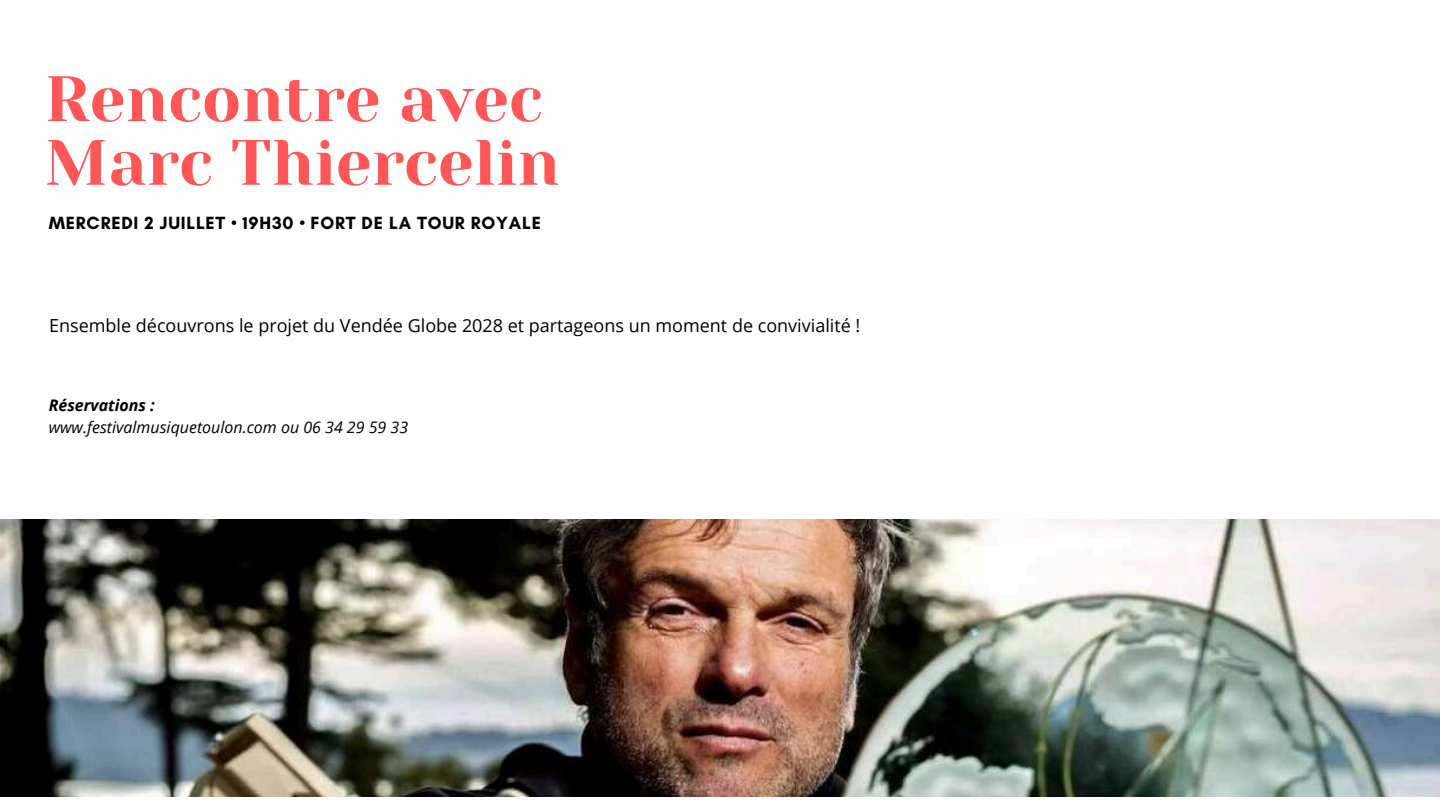
<style>
.page{position:relative;width:1440px;height:810px;background:#fff}
.page>*{position:absolute;margin:0;border:0;box-sizing:border-box;transform-origin:0 0}
.t1{font:64px/63.8px "Yeseva One";color:#ff5757}
.t2{font:18px "Open Sans";color:#000}
.t3{font:700 18px "Glacial Indifference";letter-spacing:.045em;color:#000}
.t4{font:italic 16px "Open Sans";color:#000}
.t5{font:italic 700 16px "Open Sans";color:#000}
</style>
<div class="page">
<img style="left:0;top:519px;width:1440px;height:278px">
<h1 class="t1" style="left:45px;top:68px;width:516px">Rencontre avec<br>Marc Thiercelin</h1>
<p class="t3" style="left:49px;top:212px;width:494px">MERCREDI 2 JUILLET • 19H30 • FORT DE LA TOUR ROYALE</p>
<p class="t2" style="left:49px;top:312px;width:813px">Ensemble découvrons le projet du Vendée Globe 2028 et partageons un moment de convivialité !</p>
<p class="t5" style="left:49px;top:394px;width:108px">Réservations :</p>
<p class="t4" style="left:49px;top:416px;width:361px">www.festivalmusiquetoulon.com ou 06 34 29 59 33</p>
</div>
